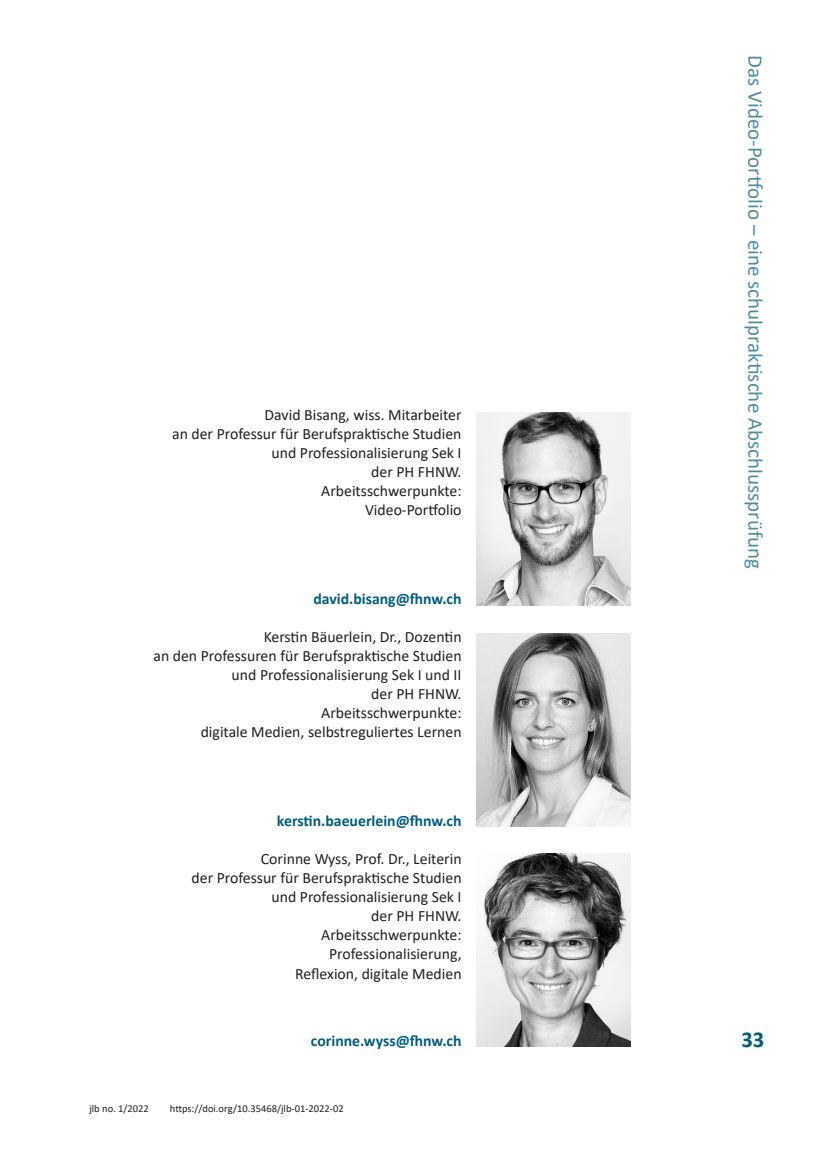
<style>
.page{position:relative;width:819px;height:1166px;background:#fff}
.page>*{position:absolute;margin:0;border:0;box-sizing:border-box;transform-origin:0 0}
.t1{font:700 22.75px "Calibri";color:#005e7e}
.t2{font:21px "Calibri";color:#4d8ea5}
.t3{font:15.75px/19.1px "Calibri";color:#231f20;text-align:right}
.t4{font:700 15.75px "Calibri";color:#005e7e}
.t5{font:10.5px "Calibri";color:#231f20}
</style>
<div class="page">
<img style="left:476px;top:633px;width:154px;height:193px">
<img style="left:476px;top:853px;width:154px;height:194px">
<img style="left:476px;top:412px;width:154px;height:194px">
<p class="t3" style="left:172px;top:404px;width:291px">David Bisang, wiss. Mitarbeiter<br>an der Professur für Berufspraktische Studien und Professionalisierung Sek I<br>der PH FHNW.<br>Arbeitsschwerpunkte:<br>Video-Portfolio</p>
<p class="t4" style="left:313px;top:587px;width:150px">david.bisang@fhnw.ch</p>
<p class="t3" style="left:153px;top:627px;width:310px">Kerstin Bäuerlein, Dr., Dozentin<br>an den Professuren für Berufspraktische Studien und Professionalisierung Sek I und II<br>der PH FHNW.<br>Arbeitsschwerpunkte:<br>digitale Medien, selbstreguliertes Lernen</p>
<p class="t4" style="left:277px;top:809px;width:186px">kerstin.baeuerlein@fhnw.ch</p>
<p class="t3" style="left:191px;top:849px;width:271px">Corinne Wyss, Prof. Dr., Leiterin<br>der Professur für Berufspraktische Studien und Professionalisierung Sek I<br>der PH FHNW.<br>Arbeitsschwerpunkte:<br>Professionalisierung,<br>Reflexion, digitale Medien</p>
<p class="t4" style="left:311px;top:1029px;width:152px">corinne.wyss@fhnw.ch</p>
<p class="t5" style="left:89px;top:1101px;width:61px">jlb no. 1/2022</p>
<p class="t5" style="left:170px;top:1101px;width:175px">https://doi.org/10.35468/jlb-01-2022-02</p>
<h2 class="t2" style="left:770px;top:55px;width:515px;rotate:90deg">Das Video-Portfolio – eine schulpraktische Abschlussprüfung</h2>
<h1 class="t1" style="left:741px;top:1023px;width:25px">33</h1>
</div>
